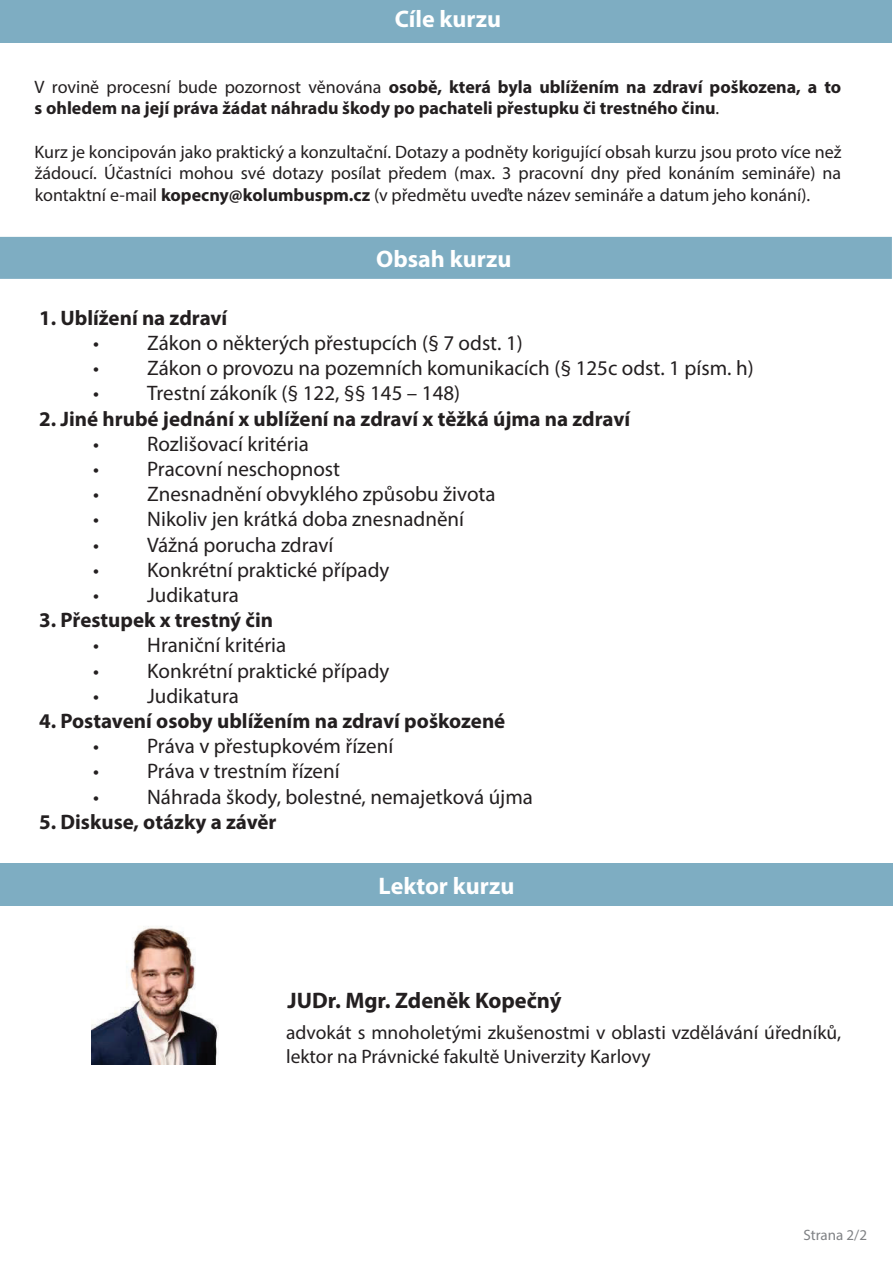
<style>
.page{position:relative;width:893px;height:1263px;background:#fff}
.page>*{position:absolute;margin:0;border:0;box-sizing:border-box;transform-origin:0 0}
.t1{font:700 24px "Myriad Pro";color:#fff}
.t2{font:700 22.5px "Myriad Pro";color:#231f20}
.t3{font:21px "Myriad Pro";color:#231f20}
.t4{font:700 21px "Myriad Pro";color:#231f20}
.t5{font:19.5px/23.4px "Myriad Pro";color:#231f20}
.t6{font:18px/21.6px "Myriad Pro";color:#231f20;text-align:justify}
.t7{font:700 18px/21.6px "Myriad Pro";color:#231f20}
.t8{font:15px "Myriad Pro";color:#808285}
.s1{font-weight:400}
.s2{font-weight:700}
</style>
<div class="page">
<div style="left:0;top:237px;width:892px;height:42px;background:#7eadc2"></div>
<div style="left:0;top:863px;width:893px;height:42px;background:#7eadc2"></div>
<div style="left:0;top:0;width:892px;height:42px;background:#7eadc2"></div>
<img style="left:92px;top:926px;width:127px;height:139px">
<p class="t1" style="left:395px;top:3px;width:108px">Cíle kurzu</p>
<p class="t7" style="left:35px;top:75px;width:808px"><span class="s1">V rovině procesní bude pozornost věnována</span> osobě, která byla ublížením na zdraví poškozena, a to s ohledem na její práva žádat náhradu škody po pachateli přestupku či trestného činu<span class="s1">.</span></p>
<p class="t6" style="left:35px;top:140px;width:808px">Kurz je koncipován jako praktický a konzultační. Dotazy a podněty korigující obsah kurzu jsou proto více než žádoucí. Účastníci mohou své dotazy posílat předem (max. 3 pracovní dny před konáním semináře) na kontaktní e-mail <span class="s2">kopecny@kolumbuspm.cz</span> (v předmětu uveďte název semináře a datum jeho konání).</p>
<p class="t1" style="left:376px;top:243px;width:137px">Obsah kurzu</p>
<p class="t4" style="left:39px;top:304px;width:190px">1. Ublížení na zdraví</p>
<p class="t3" style="left:93px;top:330px;width:431px">• Zákon o některých přestupcích (§ 7 odst. 1)</p>
<p class="t3" style="left:93px;top:355px;width:662px">• Zákon o provozu na pozemních komunikacích (§ 125c odst. 1 písm. h)</p>
<p class="t3" style="left:93px;top:380px;width:369px">• Trestní zákoník (§ 122, §§ 145 – 148)</p>
<p class="t4" style="left:39px;top:405px;width:593px">2. Jiné hrubé jednání x ublížení na zdraví x těžká újma na zdraví</p>
<p class="t3" style="left:93px;top:431px;width:217px">• Rozlišovací kritéria</p>
<p class="t3" style="left:93px;top:456px;width:249px">• Pracovní neschopnost</p>
<p class="t3" style="left:93px;top:481px;width:404px">• Znesnadnění obvyklého způsobu života</p>
<p class="t3" style="left:93px;top:506px;width:372px">• Nikoliv jen krátká doba znesnadnění</p>
<p class="t3" style="left:93px;top:531px;width:242px">• Vážná porucha zdraví</p>
<p class="t3" style="left:93px;top:557px;width:298px">• Konkrétní praktické případy</p>
<p class="t3" style="left:93px;top:582px;width:147px">• Judikatura</p>
<p class="t4" style="left:39px;top:606px;width:235px">3. Přestupek x trestný čin</p>
<p class="t3" style="left:93px;top:632px;width:195px">• Hraniční kritéria</p>
<p class="t3" style="left:93px;top:657px;width:298px">• Konkrétní praktické případy</p>
<p class="t3" style="left:93px;top:683px;width:147px">• Judikatura</p>
<p class="t4" style="left:39px;top:707px;width:468px">4. Postavení osoby ublížením na zdraví poškozené</p>
<p class="t3" style="left:93px;top:733px;width:302px">• Práva v přestupkovém řízení</p>
<p class="t3" style="left:93px;top:758px;width:248px">• Práva v trestním řízení</p>
<p class="t3" style="left:93px;top:783px;width:441px">• Náhrada škody, bolestné, nemajetková újma</p>
<p class="t4" style="left:39px;top:808px;width:239px">5. Diskuse, otázky a závěr</p>
<p class="t1" style="left:379px;top:871px;width:137px">Lektor kurzu</p>
<p class="t2" style="left:288px;top:985px;width:275px">JUDr. Mgr. Zdeněk Kopečný</p>
<p class="t5" style="left:286px;top:1021px;width:557px">advokát s mnoholetými zkušenostmi v oblasti vzdělávání úředníků, lektor na Právnické fakultě Univerzity Karlovy</p>
<p class="t8" style="left:803px;top:1225px;width:65px">Strana 2/2</p>
</div>
